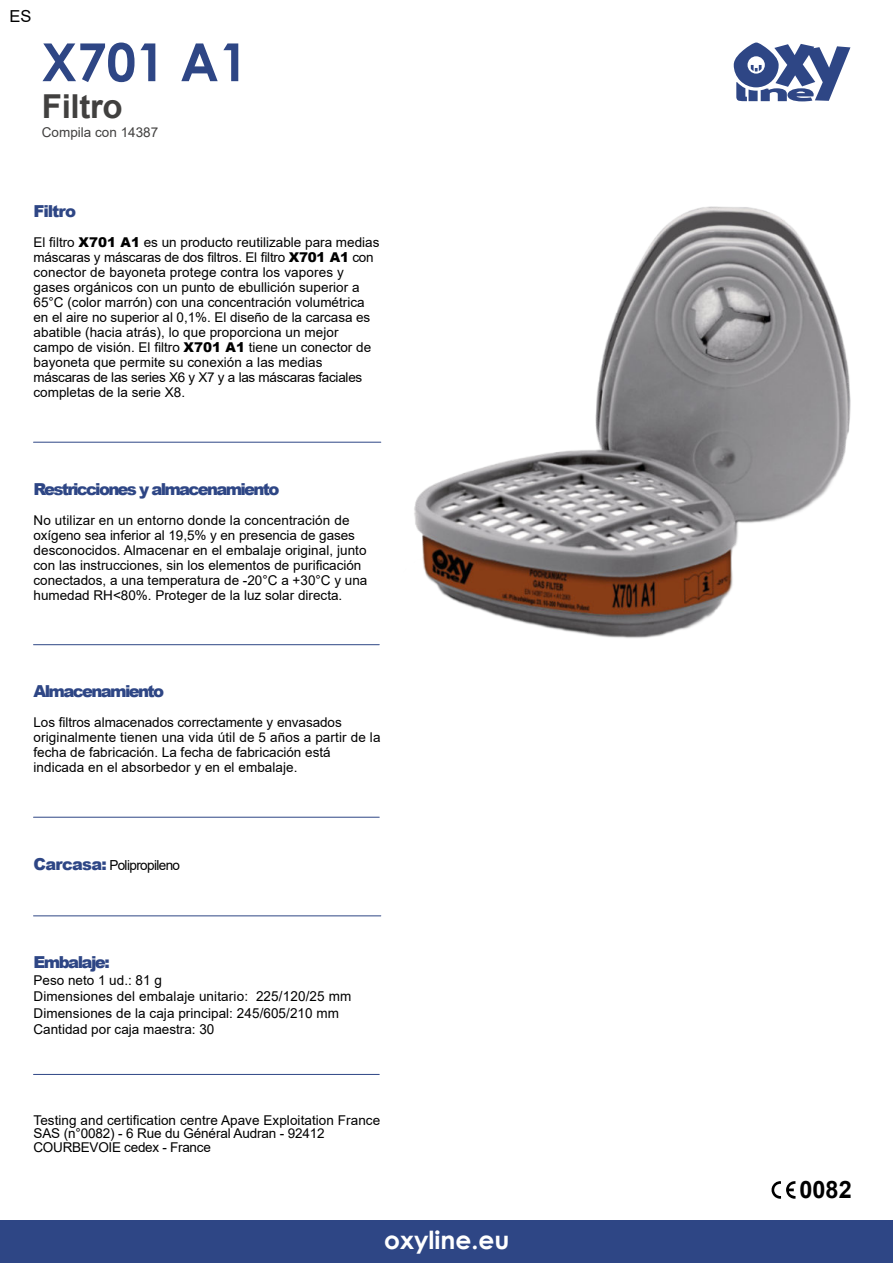
<style>
.page{position:relative;width:893px;height:1263px;background:#fff}
.page>*{position:absolute;margin:0;border:0;box-sizing:border-box;transform-origin:0 0}
.t1{font:700 52.5px "Century Gothic";color:#2e4685}
.t2{font:700 33px "Arial";letter-spacing:-.01em;color:#41403f}
.t3{font:700 24.9px "Century Gothic";color:#fff}
.t4{font:700 24px "Arial";color:#000}
.t5{font:900 16.5px "Arial";letter-spacing:-.105em;color:#2e4685}
.t6{font:16.5px "Arial";color:#000}
.t7{font:13.8px "Arial";letter-spacing:-.045em;color:#000}
.t8{font:13.5px/15px "Arial";color:#000}
.t9{font:13.5px "Arial";color:#41403f}
.s1{font-weight:900}
.s2{font-weight:900;font-size:16.5px;color:#2e4685}
.s3{font-size:13.8px}
</style>
<div class="page">
<img style="left:414px;top:206px;width:437px;height:432px">
<div style="left:0;top:1220px;width:893px;height:43px;background:#2e4685"></div>
<svg style="left:734px;top:43px;width:116px;height:58px"></svg>
<hr style="left:34px;top:817px;width:345px;height:1px;background:#2e4685">
<hr style="left:34px;top:1074px;width:345px;height:1px;background:#2e4685">
<hr style="left:34px;top:644px;width:345px;height:1px;background:#2e4685">
<hr style="left:34px;top:442px;width:347px;height:1px;background:#2e4685">
<svg style="left:772px;top:1181px;width:23px;height:18px"></svg>
<hr style="left:34px;top:915px;width:347px;height:1px;background:#2e4685">
<p class="t6" style="left:10px;top:10px;width:24px">ES</p>
<h1 class="t1" style="left:41px;top:42px;width:208px">X701 A1</h1>
<h2 class="t2" style="left:42px;top:94px;width:82px">Filtro</h2>
<p class="t9" style="left:42px;top:127px;width:118px">Compila con 14387</p>
<p class="t5" style="left:34px;top:205px;width:44px">Filtro</p>
<p class="t8" style="left:34px;top:236px;width:347px">El filtro <span class="s1">X701 A1</span> es un producto reutilizable para medias máscaras y máscaras de dos filtros. El filtro <span class="s1">X701 A1</span> con conector de bayoneta protege contra los vapores y gases orgánicos con un punto de ebullición superior a 65°C (color marrón) con una concentración volumétrica en el aire no superior al 0,1%. El diseño de la carcasa es abatible (hacia atrás), lo que proporciona un mejor campo de visión. El filtro <span class="s1">X701 A1</span> tiene un conector de bayoneta que permite su conexión a las medias máscaras de las series X6 y X7 y a las máscaras faciales completas de la serie X8.</p>
<p class="t5" style="left:34px;top:483px;width:247px">Restricciones y almacenamiento</p>
<p class="t8" style="left:34px;top:514px;width:335px">No utilizar en un entorno donde la concentración de oxígeno sea inferior al 19,5% y en presencia de gases desconocidos. Almacenar en el embalaje original, junto con las instrucciones, sin los elementos de purificación conectados, a una temperatura de -20°C a +30°C y una humedad RH&lt;80%. Proteger de la luz solar directa.</p>
<p class="t5" style="left:34px;top:685px;width:132px">Almacenamiento</p>
<p class="t8" style="left:34px;top:716px;width:349px">Los filtros almacenados correctamente y envasados originalmente tienen una vida útil de 5 años a partir de la fecha de fabricación. La fecha de fabricación está indicada en el absorbedor y en el embalaje.</p>
<p class="t7" style="left:34px;top:860px;width:148px"><span class="s2">Carcasa:</span> Polipropileno</p>
<p class="t5" style="left:34px;top:956px;width:78px">Embalaje:</p>
<p class="t8" style="left:34px;top:973px;width:319px;line-height:16.5px">Peso neto 1 ud<span class="s3">.: 81 g<br></span>Dimensiones del embalaje unitario<span class="s3">: 225/120/25 mm </span>Dimensiones de la caja principal: <span class="s3">245/605/210 mm </span>Cantidad por caja maestra: <span class="s3">30</span></p>
<p class="t8" style="left:34px;top:1114px;width:348px;line-height:13.5px">Testing and certification centre Apave Exploitation France<br>SAS (n°0082) - 6 Rue du Général Audran - 92412<br>COURBEVOIE cedex - France</p>
<h3 class="t3" style="left:384px;top:1230px;width:127px">oxyline.eu</h3>
<h3 class="t4" style="left:799px;top:1181px;width:54px">0082</h3>
</div>
